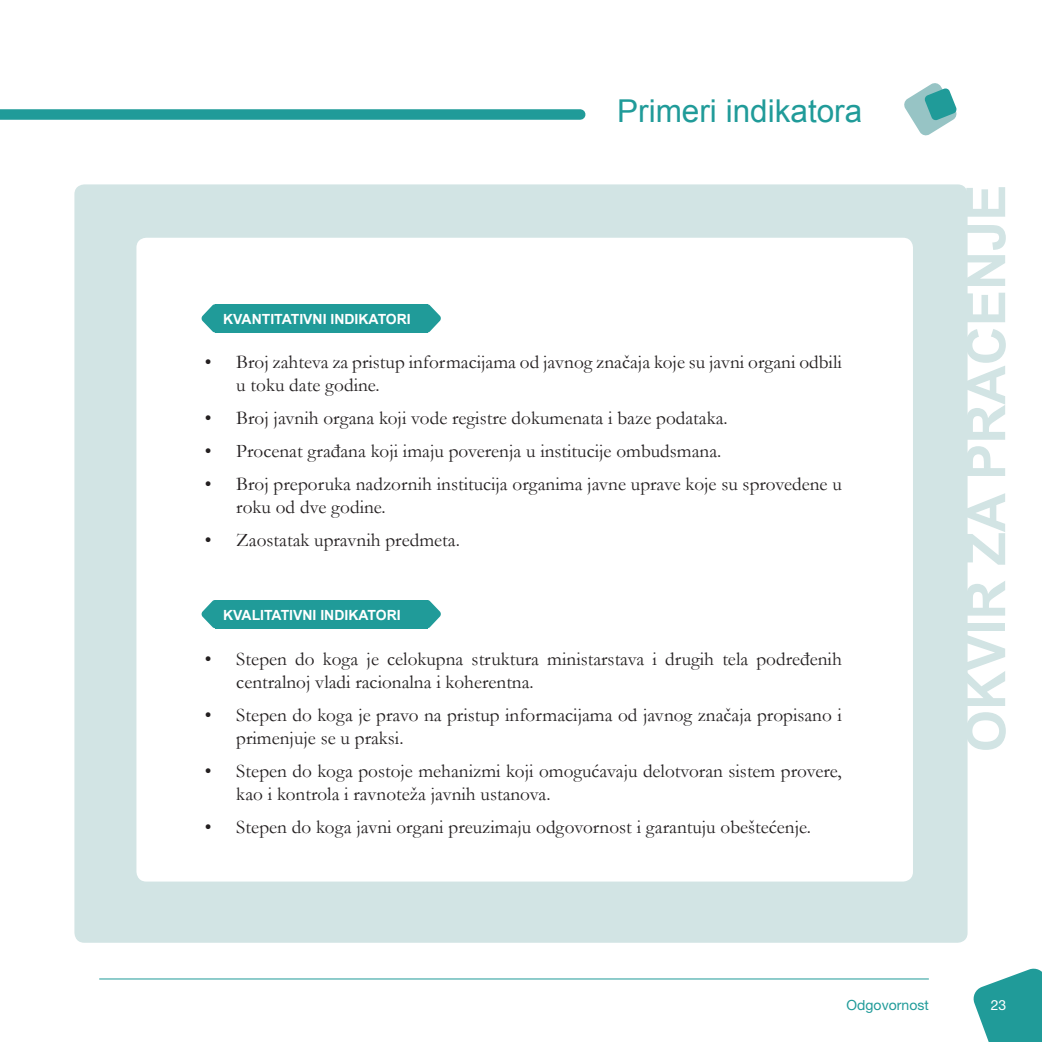
<style>
.page{position:relative;width:1042px;height:1042px;background:#fff}
.page>*{position:absolute;margin:0;border:0;box-sizing:border-box;transform-origin:0 0}
.Vertical_title{font:700 54.25px "Arial";color:#d2e4e4}
.Heading_1__Chapters{font:31.5px "Arial";color:#209b99}
.t1{font:19.25px/23.1px "Garamond";color:#231f20}
.Bars__Principles___I{font:700 14px "Arial";color:#fff}
.t2{font:14px "Helvetica Neue LT Std";color:#209b99}
.t3{font:14px "Helvetica Neue LT Std";color:#fff}
</style>
<div class="page">
<hr style="left:99px;top:978px;width:830px;height:1px;background:#209b99">
<div style="left:74px;top:184px;width:893px;height:759px;background:#d2e4e4;border-radius:10px"></div>
<div style="left:136px;top:238px;width:777px;height:643px;background:#fff;border-radius:10px"></div>
<div style="left:0;top:109px;width:580px;height:11px;background:#209b99"></div>
<svg style="left:201px;top:304px;width:28px;height:29px"></svg>
<svg style="left:414px;top:304px;width:27px;height:29px"></svg>
<div style="left:215px;top:304px;width:212px;height:28px;background:#209b99"></div>
<svg style="left:201px;top:600px;width:14px;height:28px"></svg>
<svg style="left:427px;top:600px;width:14px;height:28px"></svg>
<div style="left:215px;top:600px;width:212px;height:28px;background:#209b99"></div>
<svg style="left:904px;top:83px;width:53px;height:53px"></svg>
<svg style="left:973px;top:968px;width:69px;height:74px"></svg>
<p class="Bars__Principles___I" style="left:223px;top:310px;width:189px">KVANTITATIVNI INDIKATORI</p>
<p class="Heading_1__Chapters" style="left:617px;top:91px;width:247px">Primeri indikatora</p>
<p class="t1" style="left:236px;top:350px;width:607px;text-indent:-32px">• Broj zahteva za pristup informacijama od javnog značaja koje su javni organi odbili u toku date godine.</p>
<p class="t1" style="left:205px;top:406px;width:524px">• Broj javnih organa koji vode registre dokumenata i baze podataka.</p>
<p class="t1" style="left:205px;top:439px;width:518px">• Procenat građana koji imaju poverenja u institucije ombudsmana.</p>
<p class="t1" style="left:236px;top:472px;width:607px;text-indent:-32px">• Broj preporuka nadzornih institucija organima javne uprave koje su sprovedene u roku od dve godine.</p>
<p class="t1" style="left:205px;top:528px;width:257px">• Zaostatak upravnih predmeta.</p>
<p class="Bars__Principles___I" style="left:223px;top:605px;width:179px">KVALITATIVNI INDIKATORI</p>
<p class="t1" style="left:236px;top:646px;width:607px;text-indent:-32px">• Stepen do koga je celokupna struktura ministarstava i drugih tela podređenih centralnoj vladi racionalna i koherentna.</p>
<p class="t1" style="left:236px;top:703px;width:607px;text-indent:-32px">• Stepen do koga je pravo na pristup informacijama od javnog značaja propisano i primenjuje se u praksi.</p>
<p class="t1" style="left:236px;top:759px;width:607px;text-indent:-32px">• Stepen do koga postoje mehanizmi koji omogućavaju delotvoran sistem provere, kao i kontrola i ravnoteža javnih ustanova.</p>
<p class="t1" style="left:205px;top:815px;width:608px">• Stepen do koga javni organi preuzimaju odgovornost i garantuju obeštećenje.</p>
<p class="Vertical_title" style="left:950px;top:752px;width:569px;rotate:-90deg">OKVIR ZA PRAĆENJE</p>
<p class="t2" style="left:846px;top:996px;width:84px">Odgovornost</p>
<p class="t3" style="left:990px;top:996px;width:17px">23</p>
</div>
